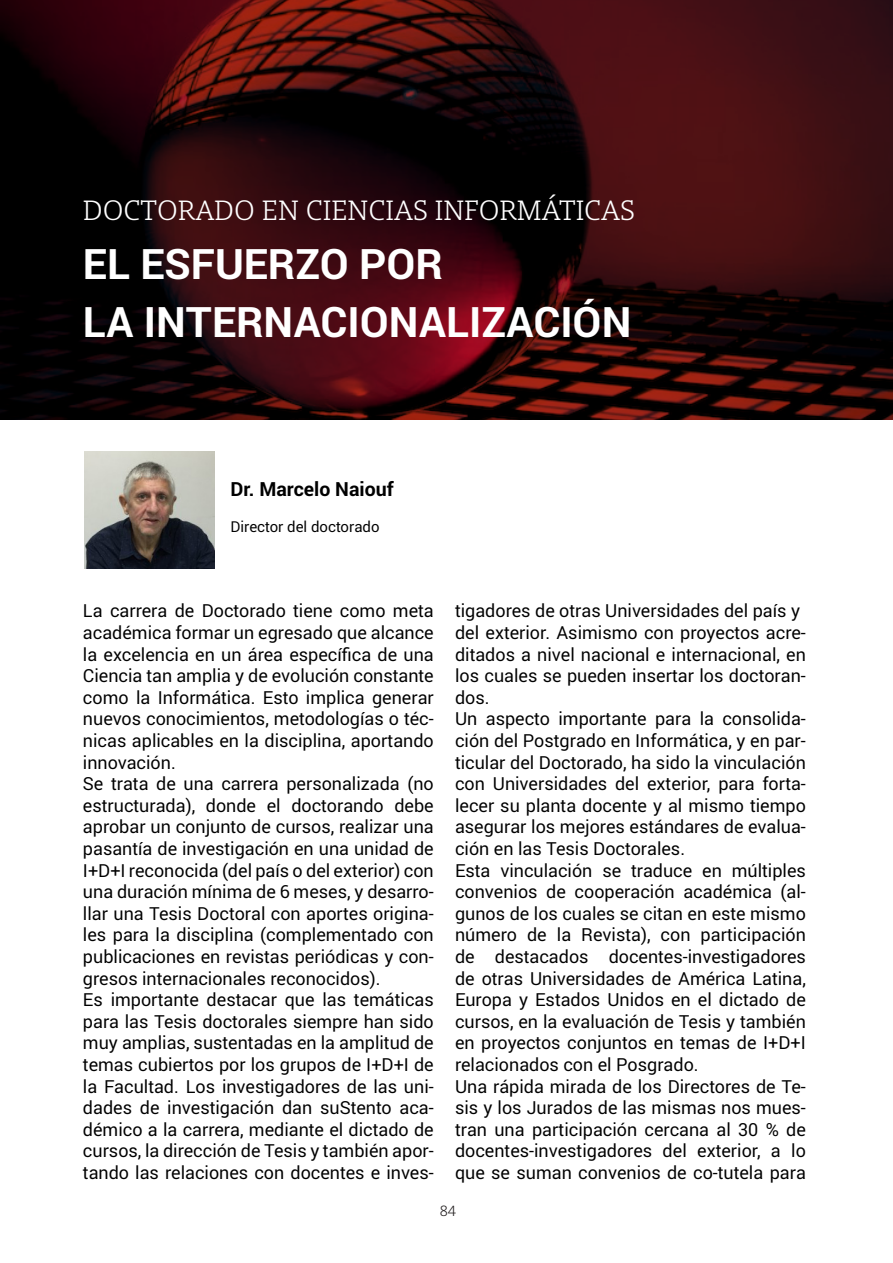
<style>
.page{position:relative;width:893px;height:1263px;background:#fff}
.page>*{position:absolute;margin:0;border:0;box-sizing:border-box;transform-origin:0 0}
.t1{font:700 42px "Roboto";color:#fff}
.t2{font:27px "Open Serif";color:#fff}
.t3{font:700 19.5px "Roboto";color:#000}
.t4{font:18px/21.6px "Roboto";color:#000;text-align:justify}
.t5{font:15px "Roboto";color:#000}
.t6{font:14.25px "Open Serif";color:#231f20}
</style>
<div class="page">
<svg style="left:0;top:0;width:893px;height:420px;background:#2e080b"></svg>
<img style="left:84px;top:452px;width:130px;height:117px">
<p class="t2" style="left:83px;top:192px;width:554px">DOCTORADO EN CIENCIAS INFORMÁTICAS</p>
<p class="t1" style="left:83px;top:235px;width:361px">EL ESFUERZO POR</p>
<p class="t1" style="left:83px;top:293px;width:550px">LA INTERNACIONALIZACIÓN</p>
<p class="t3" style="left:230px;top:475px;width:165px">Dr. Marcelo Naiouf</p>
<p class="t5" style="left:230px;top:516px;width:151px">Director del doctorado</p>
<p class="t4" style="left:83px;top:599px;width:352px">La carrera de Doctorado tiene como meta académica formar un egresado que alcance la excelencia en un área específica de una Ciencia tan amplia y de evolución constante como la Informática. Esto implica generar nuevos conocimientos, metodologías o téc&shy;nicas aplicables en la disciplina, aportando innovación.</p>
<p class="t4" style="left:83px;top:772px;width:352px">Se trata de una carrera personalizada (no estructurada), donde el doctorando debe aprobar un conjunto de cursos, realizar una pasantía de investigación en una unidad de I+D+I reconocida (del país o del exterior) con</p>
<p class="t4" style="left:83px;top:880px;width:352px">una duración mínima de 6 meses, y desarro&shy;llar una Tesis Doctoral con aportes origina&shy;les para la disciplina (complementado con publicaciones en revistas periódicas y con&shy;gresos internacionales reconocidos).</p>
<p class="t4" style="left:83px;top:988px;width:352px">Es importante destacar que las temáticas para las Tesis doctorales siempre han sido muy amplias, sustentadas en la amplitud de temas cubiertos por los grupos de I+D+I de la Facultad. Los investigadores de las uni&shy;dades de investigación dan suStento aca&shy;démico a la carrera, mediante el dictado de cursos, la dirección de Tesis y también apor&shy;tando las relaciones con docentes e inves-</p>
<p class="t4" style="left:455px;top:599px;width:346px">tigadores de otras Universidades del país y</p>
<p class="t4" style="left:455px;top:621px;width:352px">del exterior. Asimismo con proyectos acre&shy;ditados a nivel nacional e internacional, en los cuales se pueden insertar los doctoran&shy;dos.</p>
<p class="t4" style="left:455px;top:707px;width:352px">Un aspecto importante para la consolida&shy;ción del Postgrado en Informática, y en par&shy;ticular del Doctorado, ha sido la vinculación con Universidades del exterior, para forta&shy;lecer su planta docente y al mismo tiempo asegurar los mejores estándares de evalua&shy;ción en las Tesis Doctorales.</p>
<p class="t4" style="left:455px;top:859px;width:352px">Esta vinculación se traduce en múltiples convenios de cooperación académica (al&shy;gunos de los cuales se citan en este mismo número de la Revista), con participación de destacados docentes-investigadores de otras Universidades de América Latina, Europa y Estados Unidos en el dictado de cursos, en la evaluación de Tesis y también en proyectos conjuntos en temas de I+D+I relacionados con el Posgrado.</p>
<p class="t4" style="left:455px;top:1075px;width:352px">Una rápida mirada de los Directores de Te&shy;sis y los Jurados de las mismas nos mues&shy;tran una participación cercana al 30 % de docentes-investigadores del exterior, a lo que se suman convenios de co-tutela para</p>
<p class="t6" style="left:440px;top:1201px;width:18px">84</p>
</div>
